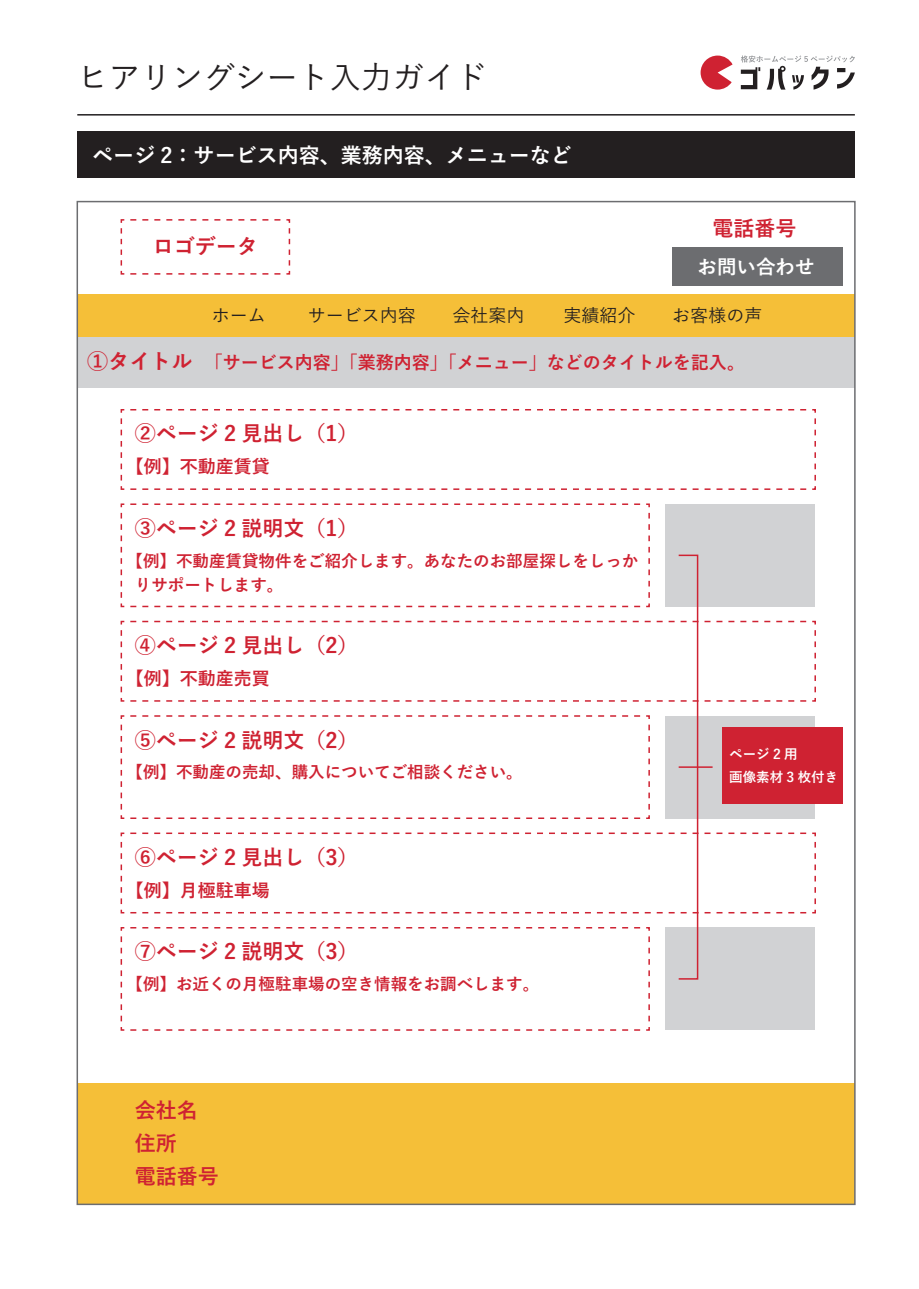
<style>
.page{position:relative;width:919px;height:1289px;background:#fff}
.page>*{position:absolute;margin:0;border:0;box-sizing:border-box;transform-origin:0 0}
.t1{font:500 31.5px "Yu Go";color:#231f20}
.t2{font:700 21px/33px "Yu Go";color:#cf2232}
.t3{font:700 21px "Yu Go";color:#fff}
.t4{font:700 19.5px "Yu Go";color:#fff}
.t5{font:700 18px "Yu Go";color:#cf2232}
.t6{font:500 18px "Yu Go";color:#231f20}
.t7{font:700 16.5px/24px "Yu Go";color:#cf2232}
.t8{font:700 13.5px/23.7px "Yu Go";color:#fff}
</style>
<div class="page">
<div style="left:77px;top:294px;width:777px;height:43px;background:#f5bf38"></div>
<div style="left:77px;top:1083px;width:777px;height:121px;background:#f5bf38"></div>
<div style="left:77px;top:337px;width:777px;height:51px;background:#d1d2d4"></div>
<div style="left:77px;top:131px;width:777px;height:47px;background:#231f20"></div>
<svg style="left:700px;top:56px;width:32px;height:34px"></svg>
<svg style="left:740px;top:55px;width:114px;height:35px"></svg>
<hr style="left:77px;top:114px;width:777px;height:2px;background:#231f20">
<div style="left:672px;top:248px;width:170px;height:38px;background:#6c6d70"></div>
<svg style="left:120px;top:219px;width:171px;height:56px"></svg>
<svg style="left:120px;top:409px;width:696px;height:81px"></svg>
<svg style="left:120px;top:503px;width:530px;height:105px"></svg>
<div style="left:665px;top:504px;width:150px;height:102px;background:#d1d2d4"></div>
<svg style="left:120px;top:620px;width:696px;height:82px"></svg>
<svg style="left:120px;top:715px;width:530px;height:104px"></svg>
<div style="left:665px;top:716px;width:150px;height:102px;background:#d1d2d4"></div>
<svg style="left:120px;top:831px;width:696px;height:83px"></svg>
<svg style="left:120px;top:927px;width:530px;height:104px"></svg>
<div style="left:665px;top:927px;width:150px;height:103px;background:#d1d2d4"></div>
<div style="left:678px;top:554px;width:20px;height:425px;border:2px solid #cf2232"></div>
<div style="left:721px;top:726px;width:121px;height:77px;background:#cf2232"></div>
<hr style="left:678px;top:766px;width:34px;height:1px;background:#cf2232">
<h1 class="t1" style="left:77px;top:48px;width:411px">ヒアリングシート入力ガイド</h1>
<p class="t3" style="left:92px;top:143px;width:481px">ページ 2：サービス内容、業務内容、メニューなど</p>
<p class="t2" style="left:153px;top:231px;width:106px">ロゴデータ</p>
<p class="t2" style="left:712px;top:213px;width:85px">電話番号</p>
<p class="t4" style="left:697px;top:256px;width:118px">お問い合わせ</p>
<p class="t2" style="left:87px;top:345px;width:106px">①タイトル</p>
<p class="t6" style="left:212px;top:298px;width:55px">ホーム</p>
<p class="t6" style="left:308px;top:298px;width:109px">サービス内容</p>
<p class="t6" style="left:452px;top:298px;width:73px">会社案内</p>
<p class="t6" style="left:563px;top:298px;width:73px">実績紹介</p>
<p class="t6" style="left:672px;top:298px;width:91px">お客様の声</p>
<p class="t5" style="left:205px;top:353px;width:541px">「サービス内容」「業務内容」「メニュー」などのタイトルを記入。</p>
<p class="t2" style="left:135px;top:417px;width:225px">②ページ 2 見出し（1）</p>
<p class="t5" style="left:126px;top:457px;width:145px">【例】不動産賃貸</p>
<p class="t2" style="left:135px;top:512px;width:225px">③ページ 2 説明文（1）</p>
<p class="t7" style="left:135px;top:549px;width:505px;text-indent:-8px">【例】不動産賃貸物件をご紹介します。あなたのお部屋探しをしっかりサポートします。</p>
<p class="t2" style="left:135px;top:629px;width:225px">④ページ 2 見出し（2）</p>
<p class="t5" style="left:126px;top:668px;width:145px">【例】不動産売買</p>
<p class="t2" style="left:135px;top:723px;width:225px">⑤ページ 2 説明文（2）</p>
<p class="t7" style="left:127px;top:760px;width:397px">【例】不動産の売却、購入についてご相談ください。</p>
<p class="t2" style="left:135px;top:841px;width:225px">⑥ページ 2 見出し（3）</p>
<p class="t5" style="left:126px;top:880px;width:145px">【例】月極駐車場</p>
<p class="t2" style="left:135px;top:935px;width:225px">⑦ページ 2 説明文（3）</p>
<p class="t7" style="left:127px;top:972px;width:414px">【例】お近くの月極駐車場の空き情報をお調べします。</p>
<p class="t2" style="left:135px;top:1094px;width:85px">会社名住所<br>電話番号</p>
<p class="t8" style="left:729px;top:742px;width:110px">ページ 2 用<br>画像素材 3 枚付き</p>
</div>
